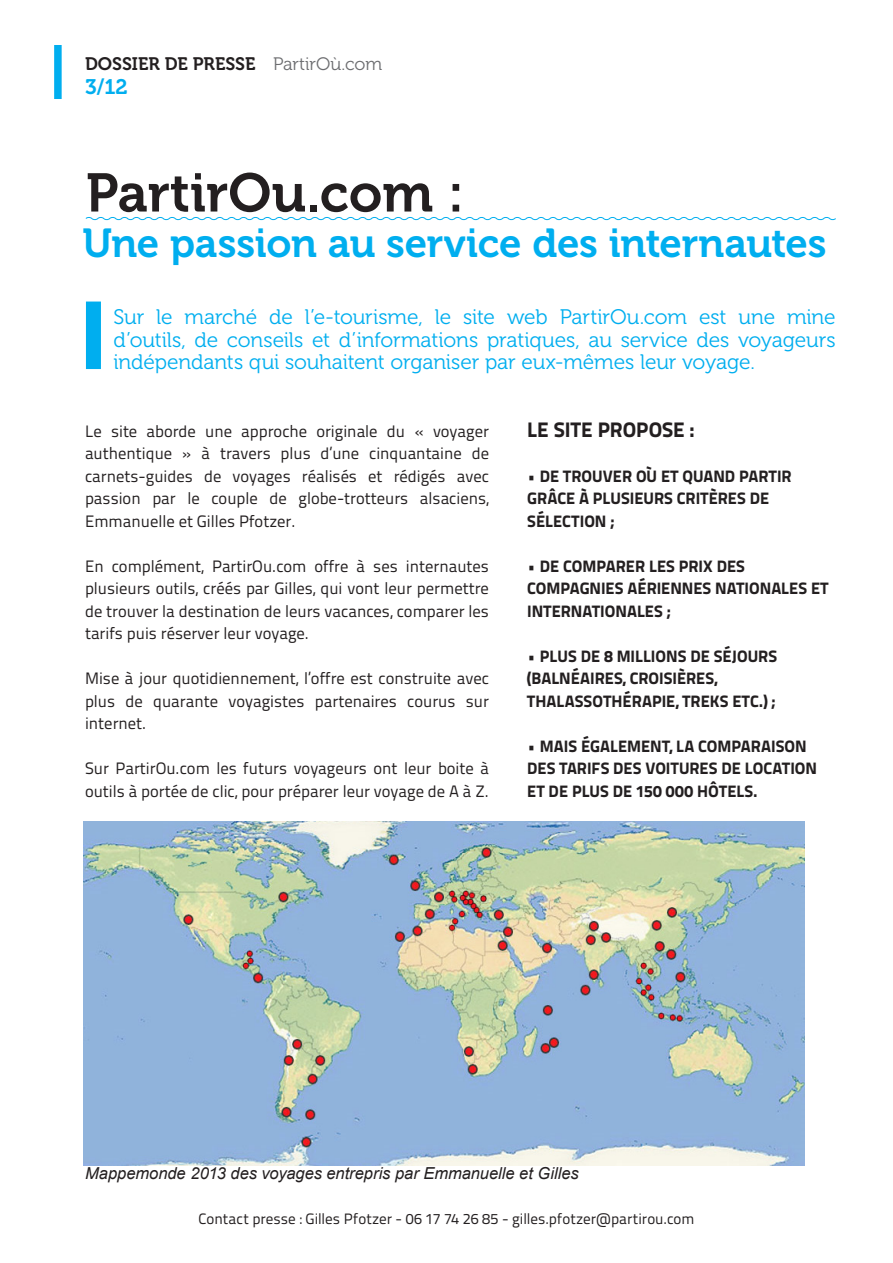
<style>
.page{position:relative;width:893px;height:1263px;background:#fff}
.page>*{position:absolute;margin:0;border:0;box-sizing:border-box;transform-origin:0 0}
.Titre{font:54px "Museo 700";color:#231f20}
.sous_titre{font:40.35px "Museo 700";letter-spacing:-.01em;color:#00aeef}
.chapeau{font:21px/22.5px "Museo 300";letter-spacing:-.01em;color:#00aeef;text-align:justify}
.Texte_gras{font:21px "Titillium Text 25 L 999 wt";letter-spacing:-.005em;color:#231f20}
.t1{font:21px "Museo 700";color:#00aeef}
.t2{font:18px "Museo 700";color:#231f20}
.texte{font:16.5px/22.5px "Titillium Text 22 L";color:#231f20;text-align:justify}
.Texte_gras-2{font:16.5px/22.5px "Titillium Text 25 L 999 wt";color:#231f20}
.t3{font:italic 16.5px "Arial";letter-spacing:-.005em;color:#231f20}
.t4{font:15px "Titillium Text 22 L";letter-spacing:.005em;color:#231f20}
.s1{font-family:"Museo 300";color:#6c6d70}
</style>
<div class="page">
<div style="left:54px;top:45px;width:8px;height:54px;background:#00aeef"></div>
<svg style="left:85px;top:217px;width:751px;height:4px"></svg>
<div style="left:86px;top:302px;width:15px;height:67px;background:#00aeef"></div>
<img style="left:84px;top:821px;width:720px;height:345px">
<p class="t2" style="left:85px;top:54px;width:299px">DOSSIER DE PRESSE <span class="s1">PartirOù.com</span></p>
<p class="t1" style="left:85px;top:75px;width:44px">3/12</p>
<p class="Titre" style="left:86px;top:163px;width:380px">PartirOu.com :</p>
<p class="sous_titre" style="left:83px;top:220px;width:745px">Une passion au service des internautes</p>
<p class="chapeau" style="left:114px;top:306px;width:723px">Sur le marché de l’e-tourisme, le site web PartirOu.com est une mine d’outils, de conseils et d’informations pratiques, au service des voyageurs indépendants qui souhaitent organiser par eux-mêmes leur voyage.</p>
<p class="texte" style="left:85px;top:419px;width:405px">Le site aborde une approche originale du « voyager authentique » à travers plus d’une cinquantaine de carnets-guides de voyages réalisés et rédigés avec passion par le couple de globe-trotteurs alsaciens, Emmanuelle et Gilles Pfotzer.</p>
<p class="texte" style="left:85px;top:554px;width:405px">En complément, PartirOu.com offre à ses internautes plusieurs outils, créés par Gilles, qui vont leur permettre de trouver la destination de leurs vacances, comparer les tarifs puis réserver leur voyage.</p>
<p class="texte" style="left:85px;top:666px;width:405px">Mise à jour quotidiennement, l’offre est construite avec plus de quarante voyagistes partenaires courus sur internet.</p>
<p class="texte" style="left:85px;top:756px;width:405px">Sur PartirOu.com les futurs voyageurs ont leur boite à outils à portée de clic, pour préparer leur voyage de A à Z.</p>
<p class="Texte_gras" style="left:527px;top:413px;width:169px">LE SITE PROPOSE :</p>
<p class="Texte_gras-2" style="left:527px;top:463px;width:266px">• DE TROUVER OÙ ET QUAND PARTIR<br>GRÂCE À PLUSIEURS CRITÈRES DE<br>SÉLECTION ;</p>
<p class="Texte_gras-2" style="left:527px;top:553px;width:303px">• DE COMPARER LES PRIX DES<br>COMPAGNIES AÉRIENNES NATIONALES ET<br>INTERNATIONALES ;</p>
<p class="Texte_gras-2" style="left:527px;top:643px;width:251px">• PLUS DE 8 MILLIONS DE SÉJOURS (BALNÉAIRES, CROISIÈRES,<br>THALASSOTHÉRAPIE, TREKS ETC.) ;</p>
<p class="Texte_gras-2" style="left:527px;top:733px;width:291px">• MAIS ÉGALEMENT, LA COMPARAISON<br>DES TARIFS DES VOITURES DE LOCATION<br>ET DE PLUS DE 150 000 HÔTELS.</p>
<p class="t3" style="left:85px;top:1163px;width:495px">Mappemonde 2013 des voyages entrepris par Emmanuelle et Gilles</p>
<p class="t4" style="left:199px;top:1208px;width:497px">Contact presse : Gilles Pfotzer - 06 17 74 26 85 - gilles.pfotzer@partirou.com</p>
</div>
